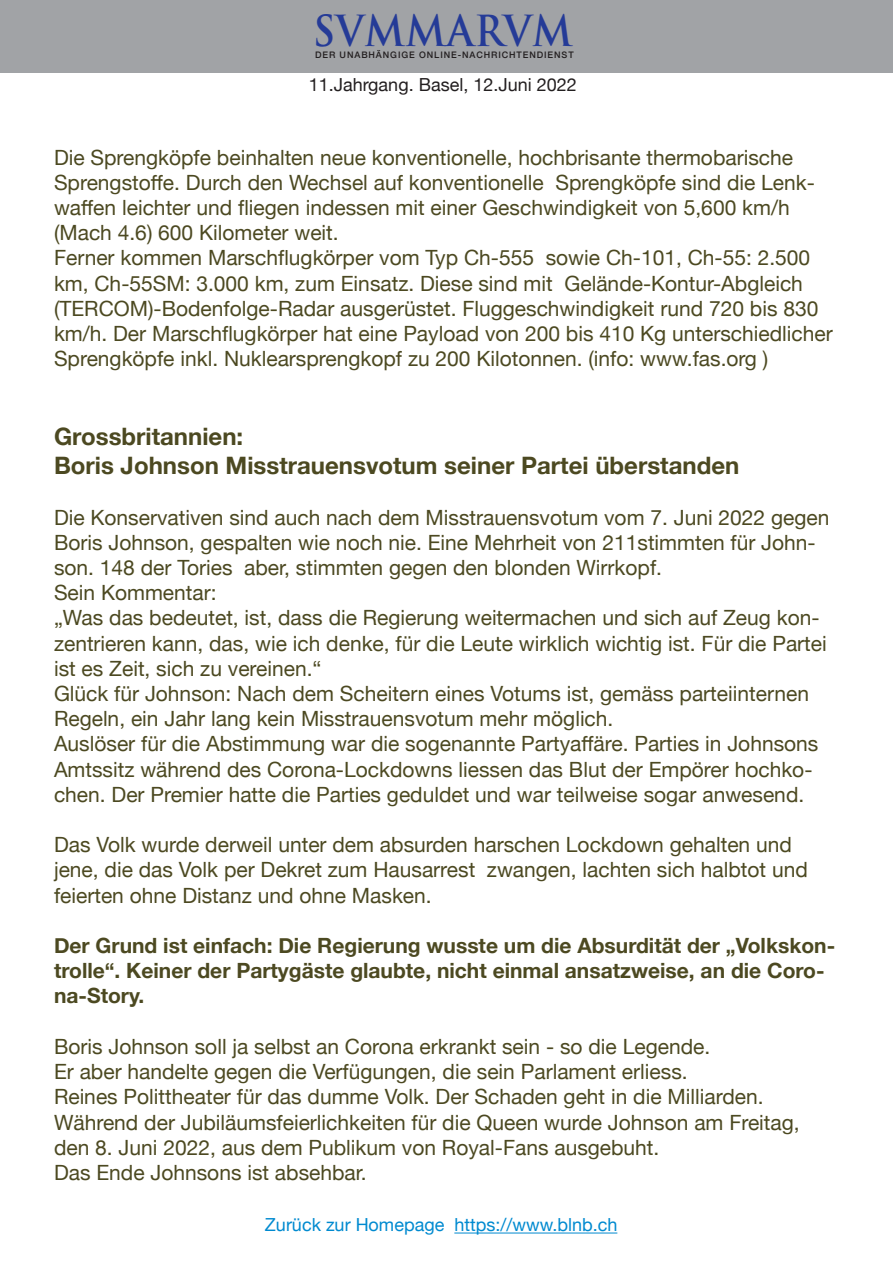
<style>
.page{position:relative;width:893px;height:1263px;background:#fff}
.page>*{position:absolute;margin:0;border:0;box-sizing:border-box;transform-origin:0 0}
.t1{font:700 41.7px "Trajan Pro";letter-spacing:.01em;color:#253b97;scale:.93 1}
.t2{font:700 24px "Helvetica Neue";color:#4c4921}
.t3{font:21px/25.2px "Helvetica Neue";color:#4c4921}
.t4{font:700 21px/25.2px "Helvetica Neue";color:#4c4921}
.t5{font:18px "Helvetica Neue";color:#008ad0}
.t6{font:18px "Helvetica Neue";color:#231f20}
.t7{font:500 9px "Helvetica Neue";letter-spacing:.1em;color:#231f20}
</style>
<div class="page">
<hr style="left:454px;top:1232px;width:163px;height:1px;background:#008ad0">
<div style="left:0;top:1px;width:893px;height:72px;background:#a1a3a6"></div>
<h1 class="t1" style="left:313px;top:5px;width:281px">SVMMARVM</h1>
<p class="t7" style="left:315px;top:47px;width:260px">DER UNABHÄNGIGE ONLINE-NACHRICHTENDIENST</p>
<p class="t6" style="left:309px;top:72px;width:269px">11.Jahrgang. Basel, 12.Juni 2022</p>
<p class="t3" style="left:54px;top:146px;width:762px">Die Sprengköpfe beinhalten neue konventionelle, hochbrisante thermobarische Sprengstoffe. Durch den Wechsel auf konventionelle Sprengköpfe sind die Lenk&shy;waffen leichter und fliegen indessen mit einer Geschwindigkeit von 5,600 km/h (Mach 4.6) 600 Kilometer weit.</p>
<p class="t3" style="left:54px;top:247px;width:780px">Ferner kommen Marschflugkörper vom Typ Ch-555 sowie Ch-101, Ch-55: 2.500 km, Ch-55SM: 3.000 km, zum Einsatz. Diese sind mit Gelände-Kontur-Abgleich (TERCOM)-Bodenfolge-Radar ausgerüstet. Fluggeschwindigkeit rund 720 bis 830 km/h. Der Marschflugkörper hat eine Payload von 200 bis 410 Kg unterschiedlicher Sprengköpfe inkl. Nuklearsprengkopf zu 200 Kilotonnen. (info: www.fas.org )</p>
<p class="t2" style="left:54px;top:418px;width:191px">Grossbritannien:</p>
<p class="t2" style="left:54px;top:447px;width:687px">Boris Johnson Misstrauensvotum seiner Partei überstanden</p>
<p class="t3" style="left:54px;top:506px;width:777px">Die Konservativen sind auch nach dem Misstrauensvotum vom 7. Juni 2022 gegen<br>Boris Johnson, gespalten wie noch nie. Eine Mehrheit von 211stimmten für John&shy;son. 148 der Tories aber, stimmten gegen den blonden Wirrkopf.</p>
<p class="t3" style="left:54px;top:581px;width:164px">Sein Kommentar:</p>
<p class="t3" style="left:54px;top:607px;width:774px">„Was das bedeutet, ist, dass die Regierung weitermachen und sich auf Zeug kon&shy;zentrieren kann, das, wie ich denke, für die Leute wirklich wichtig ist. Für die Partei ist es Zeit, sich zu vereinen.“</p>
<p class="t3" style="left:54px;top:682px;width:757px">Glück für Johnson: Nach dem Scheitern eines Votums ist, gemäss parteiinternen<br>Regeln, ein Jahr lang kein Misstrauensvotum mehr möglich.</p>
<p class="t3" style="left:54px;top:733px;width:766px">Auslöser für die Abstimmung war die sogenannte Partyaffäre. Parties in Johnsons<br>Amtssitz während des Corona-Lockdowns liessen das Blut der Empörer hochko&shy;chen. Der Premier hatte die Parties geduldet und war teilweise sogar anwesend.</p>
<p class="t3" style="left:54px;top:833px;width:755px">Das Volk wurde derweil unter dem absurden harschen Lockdown gehalten und jene, die das Volk per Dekret zum Hausarrest zwangen, lachten sich halbtot und feierten ohne Distanz und ohne Masken.</p>
<p class="t4" style="left:54px;top:933px;width:783px">Der Grund ist einfach: Die Regierung wusste um die Absurdität der „Volkskon&shy;trolle“. Keiner der Partygäste glaubte, nicht einmal ansatzweise, an die Coro&shy;na-Story.</p>
<p class="t3" style="left:54px;top:1035px;width:658px">Boris Johnson soll ja selbst an Corona erkrankt sein - so die Legende.</p>
<p class="t3" style="left:54px;top:1060px;width:635px">Er aber handelte gegen die Verfügungen, die sein Parlament erliess.</p>
<p class="t3" style="left:54px;top:1085px;width:711px">Reines Polittheater für das dumme Volk. Der Schaden geht in die Milliarden.</p>
<p class="t3" style="left:54px;top:1111px;width:747px">Während der Jubiläumsfeierlichkeiten für die Queen wurde Johnson am Freitag, den 8. Juni 2022, aus dem Publikum von Royal-Fans ausgebuht.</p>
<p class="t3" style="left:54px;top:1161px;width:314px">Das Ende Johnsons ist absehbar.</p>
<p class="t5" style="left:265px;top:1212px;width:354px">Zurück zur Homepage https://www.blnb.ch</p>
</div>
